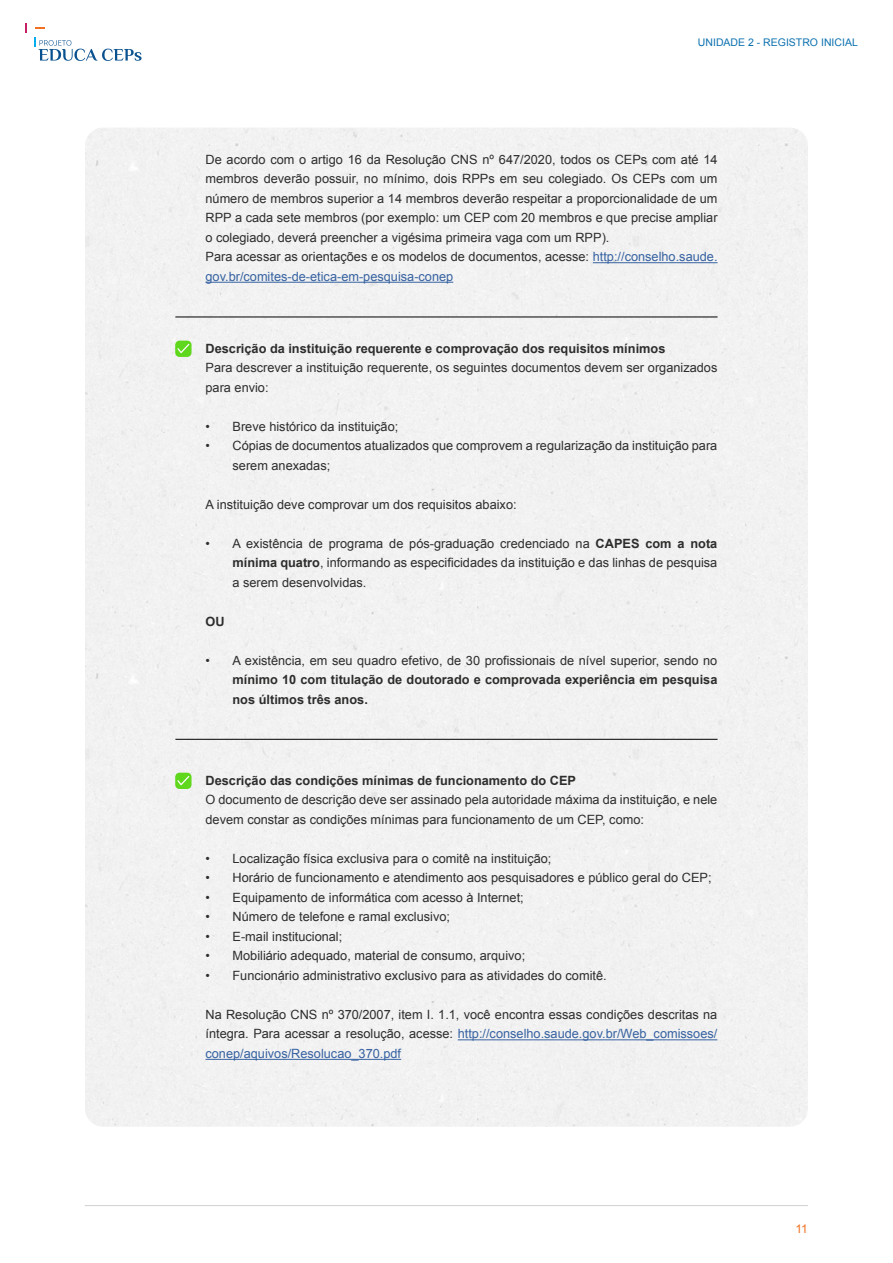
<style>
.page{position:relative;width:893px;height:1263px;background:#fff}
.page>*{position:absolute;margin:0;border:0;box-sizing:border-box;transform-origin:0 0}
.t1{font:12.75px/19.5px "Arial";color:#2d2d2c}
.t2{font:700 12.75px/19.5px "Arial";color:#2d2d2c}
.t3{font:12px "Arial";color:#f27021}
.t4{font:10.5px "Arial";color:#0c71af}
.s1{color:#3662a1}
.s2{font-weight:700}
</style>
<div class="page">
<hr style="left:85px;top:1205px;width:723px;height:1px;background:#d0d0d0">
<svg style="left:25px;top:24px;width:2px;height:9px"></svg>
<svg style="left:34px;top:38px;width:108px;height:23px"></svg>
<hr style="left:593px;top:262px;width:125px;height:1px;background:#3662a1">
<hr style="left:206px;top:282px;width:247px;height:1px;background:#3662a1">
<hr style="left:458px;top:1039px;width:259px;height:1px;background:#3662a1">
<hr style="left:206px;top:1059px;width:195px;height:1px;background:#3662a1">
<div style="left:175px;top:341px;width:17px;height:16px;background:#5fd71d;border-radius:4px"></div>
<svg style="left:177px;top:344px;width:12px;height:9px"></svg>
<div style="left:175px;top:773px;width:17px;height:16px;background:#5fd71d;border-radius:4px"></div>
<svg style="left:177px;top:776px;width:12px;height:9px"></svg>
<hr style="left:175px;top:317px;width:543px;height:1px;background:#000">
<hr style="left:175px;top:739px;width:543px;height:1px;background:#000">
<p class="t4" style="left:698px;top:36px;width:161px">UNIDADE 2 - REGISTRO INICIAL</p>
<p class="t1" style="left:206px;top:150px;width:514px">De acordo com o artigo 16 da Resolução CNS nº 647/2020, todos os CEPs com até 14 membros deverão possuir, no mínimo, dois RPPs em seu colegiado. Os CEPs com um número de membros superior a 14 membros deverão respeitar a proporcionalidade de um RPP a cada sete membros (por exemplo: um CEP com 20 membros e que precise ampliar o colegiado, deverá preencher a vigésima primeira vaga com um RPP).<br>Para acessar as orientações e os modelos de documentos, acesse: <span class="s1">http://conselho.saude. gov.br/comites-de-etica-em-pesquisa-conep</span></p>
<p class="t2" style="left:206px;top:339px;width:461px">Descrição da instituição requerente e comprovação dos requisitos mínimos</p>
<p class="t1" style="left:206px;top:358px;width:513px">Para descrever a instituição requerente, os seguintes documentos devem ser organizados para envio:</p>
<p class="t1" style="left:206px;top:417px;width:194px">• Breve histórico da instituição;</p>
<p class="t1" style="left:233px;top:436px;width:486px;text-indent:-27px">• Cópias de documentos atualizados que comprovem a regularização da instituição para serem anexadas;</p>
<p class="t1" style="left:206px;top:495px;width:313px">A instituição deve comprovar um dos requisitos abaixo:</p>
<p class="t1" style="left:233px;top:534px;width:486px;text-align:justify;text-indent:-27px">• A existência de programa de pós-graduação credenciado na <span class="s2">CAPES com a nota mínima quatro</span>, informando as especificidades da instituição e das linhas de pesquisa a serem desenvolvidas.</p>
<p class="t2" style="left:206px;top:612px;width:21px">OU</p>
<p class="t1" style="left:206px;top:651px;width:513px">• A existência, em seu quadro efetivo, de 30 profissionais de nível superior, sendo no</p>
<p class="t2" style="left:233px;top:671px;width:486px">mínimo 10 com titulação de doutorado e comprovada experiência em pesquisa nos últimos três anos.</p>
<p class="t2" style="left:206px;top:771px;width:372px">Descrição das condições mínimas de funcionamento do CEP</p>
<p class="t1" style="left:206px;top:790px;width:513px">O documento de descrição deve ser assinado pela autoridade máxima da instituição, e nele devem constar as condições mínimas para funcionamento de um CEP, como:</p>
<p class="t1" style="left:206px;top:849px;width:347px">• Localização física exclusiva para o comitê na instituição;</p>
<p class="t1" style="left:206px;top:868px;width:508px">• Horário de funcionamento e atendimento aos pesquisadores e público geral do CEP;</p>
<p class="t1" style="left:206px;top:888px;width:320px">• Equipamento de informática com acesso à Internet;</p>
<p class="t1" style="left:206px;top:907px;width:246px">• Número de telefone e ramal exclusivo;</p>
<p class="t1" style="left:206px;top:927px;width:138px">• E-mail institucional;</p>
<p class="t1" style="left:206px;top:946px;width:321px">• Mobiliário adequado, material de consumo, arquivo;</p>
<p class="t1" style="left:206px;top:966px;width:403px">• Funcionário administrativo exclusivo para as atividades do comitê.</p>
<p class="t1" style="left:206px;top:1005px;width:513px;text-align:justify">Na Resolução CNS nº 370/2007, item I. 1.1, você encontra essas condições descritas na íntegra. Para acessar a resolução, acesse: <span class="s1">http://conselho.saude.gov.br/Web_comissoes/ conep/aquivos/Resolucao_370.pdf</span></p>
<p class="t3" style="left:795px;top:1221px;width:14px">11</p>
</div>
